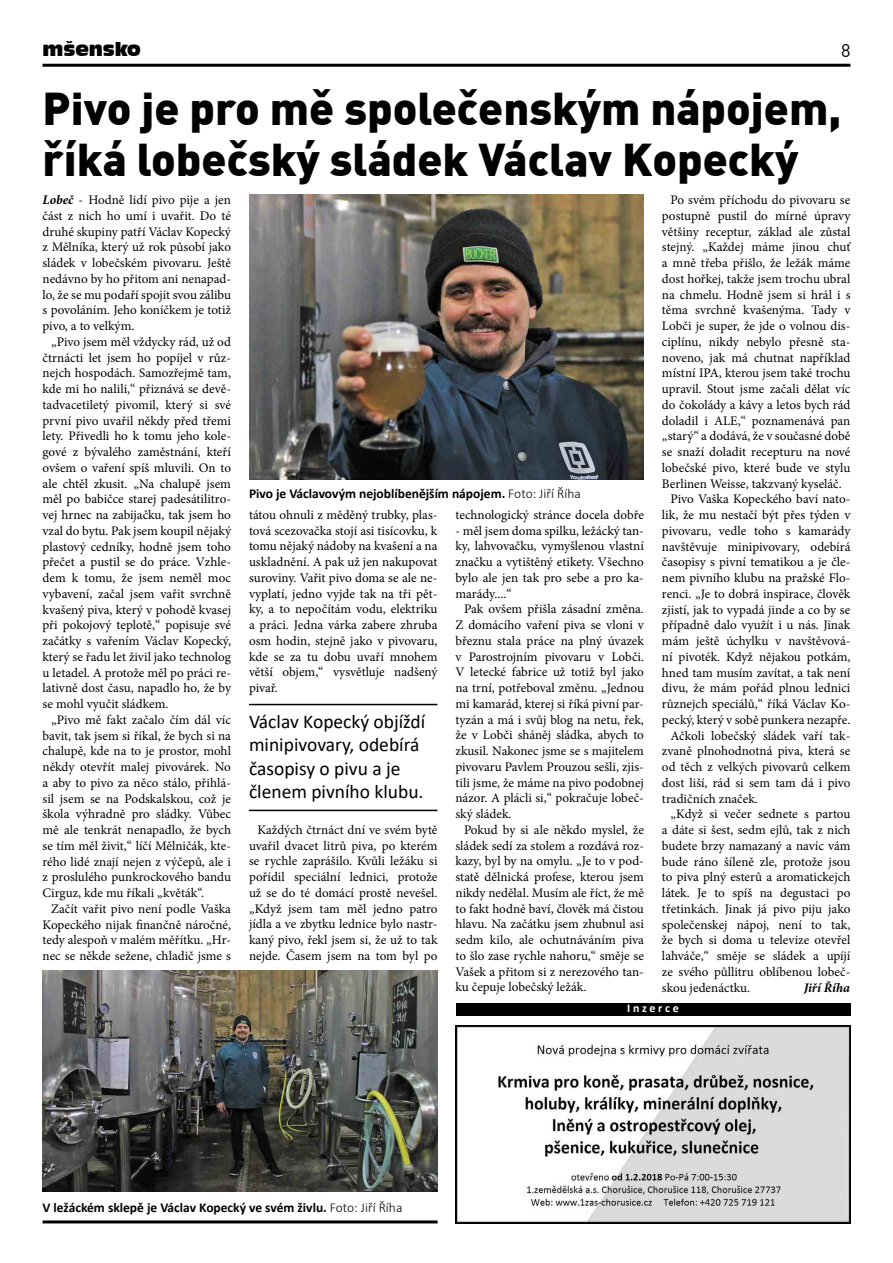
<style>
.page{position:relative;width:893px;height:1263px;background:#fff}
.page>*{position:absolute;margin:0;border:0;box-sizing:border-box;transform-origin:0 0}
.t1{font:900 45px/51px "Unient DINCE";color:#000}
.t2{font:19.5px/23.4px "Calibri";color:#000}
.t3{font:18px "Incised 901 BT Compact";color:#000}
.t4{font:18px "Unient DINCE";color:#000}
.t5{font:700 13.5px "Calibri";color:#000}
.t6{font:13.2px/15.8px "Minion Pro";color:#000;text-align:justify}
.t7{font:italic 700 13.2px "Minion Pro";letter-spacing:-.005em;color:#000}
.t8{font:700 12px "Calibri";color:#fff}
.s1{font-weight:700;font-style:italic}
.s2{font-weight:300}
</style>
<div class="page">
<hr style="left:43px;top:64px;width:807px;height:3px;background:#000">
<img style="left:249px;top:195px;width:395px;height:284px">
<hr style="left:43px;top:1220px;width:395px;height:3px;background:#000">
<img style="left:43px;top:970px;width:394px;height:222px">
<hr style="left:249px;top:704px;width:188px;height:1px;background:#000">
<hr style="left:249px;top:810px;width:188px;height:1px;background:#000">
<img style="left:455px;top:1026px;width:395px;height:197px">
<div style="left:456px;top:1003px;width:394px;height:12px;background:#000"></div>
<h3 class="t3" style="left:43px;top:39px;width:100px">mšensko</h3>
<h3 class="t4" style="left:841px;top:39px;width:11px">8</h3>
<h1 class="t1" style="left:43px;top:81px;width:800px">Pivo je pro mě společenským nápojem, říká lobečský sládek Václav Kopecký</h1>
<p class="t6" style="left:43px;top:192px;width:190px"><span class="s1">Lobeč</span> - Hodně lidí pivo pije a jen část z nich ho umí i uvařit. Do té druhé skupiny patří Václav Kopecký z Mělníka, který už rok působí jako sládek v lobečském pivovaru. Ještě nedávno by ho přitom ani nenapad&shy;lo, že se mu podaří spojit svou zálibu s povoláním. Jeho koníčkem je totiž pivo, a to velkým.</p>
<p class="t6" style="left:43px;top:334px;width:190px;text-indent:9px">„Pivo jsem měl vždycky rád, už od čtrnácti let jsem ho popíjel v růz&shy;nejch hospodách. Samozřejmě tam, kde mi ho nalili,“ přiznává se devě&shy;tadvacetiletý pivomil, který si své první pivo uvařil někdy před třemi lety. Přivedli ho k tomu jeho kole&shy;gové z bývalého zaměstnání, kteří ovšem o vaření spíš mluvili. On to ale chtěl zkusit. „Na chalupě jsem měl po babičce starej padesátilitro&shy;vej hrnec na zabijačku, tak jsem ho vzal do bytu. Pak jsem koupil nějaký plastový cedníky, hodně jsem toho přečet a pustil se do práce. Vzhle&shy;dem k tomu, že jsem neměl moc vybavení, začal jsem vařit svrchně kvašený piva, který v pohodě kvasej při pokojový teplotě,“ popisuje své začátky s vařením Václav Kopecký, který se řadu let živil jako technolog u letadel. A protože měl po práci re&shy;lativně dost času, napadlo ho, že by se mohl vyučit sládkem.</p>
<p class="t6" style="left:43px;top:712px;width:190px;text-indent:9px">„Pivo mě fakt začalo čím dál víc bavit, tak jsem si říkal, že bych si na chalupě, kde na to je prostor, mohl někdy otevřít malej pivovárek. No a aby to pivo za něco stálo, přihlá&shy;sil jsem se na Podskalskou, což je škola výhradně pro sládky. Vůbec mě ale tenkrát nenapadlo, že bych se tím měl živit,“ líčí Mělničák, kte&shy;rého lidé znají nejen z výčepů, ale i z proslulého punkrockového bandu Cirguz, kde mu říkali „květák“.</p>
<p class="t6" style="left:43px;top:901px;width:190px;text-indent:9px">Začít vařit pivo není podle Vaška Kopeckého nijak finančně náročné, tedy alespoň v malém měřítku. „Hr&shy;nec se někde sežene, chladič jsme s</p>
<p class="t5" style="left:249px;top:484px;width:333px">Pivo je Václavovým nejoblíbenějším nápojem. <span class="s2">Foto: Jiří Říha</span></p>
<p class="t6" style="left:249px;top:507px;width:190px">tátou ohnuli z měděný trubky, plas&shy;tová scezovačka stojí asi tisícovku, k tomu nějaký nádoby na kvašení a na uskladnění. A pak už jen nakupovat suroviny. Vařit pivo doma se ale ne&shy;vyplatí, jedno vyjde tak na tři pět&shy;ky, a to nepočítám vodu, elektriku a práci. Jedna várka zabere zhruba osm hodin, stejně jako v pivovaru, kde se za tu dobu uvaří mnohem větší objem,“ vysvětluje nadšený pivař.</p>
<p class="t6" style="left:455px;top:507px;width:190px">technologický stránce docela dobře</p>
<p class="t6" style="left:455px;top:522px;width:190px">- měl jsem doma spilku, ležácký tan&shy;ky, lahvovačku, vymyšlenou vlastní značku a vytištěný etikety. Všechno bylo ale jen tak pro sebe a pro ka&shy;marády....“</p>
<p class="t6" style="left:455px;top:601px;width:190px;text-indent:9px">Pak ovšem přišla zásadní změna.<br>Z domácího vaření piva se vloni v březnu stala práce na plný úvazek v Parostrojním pivovaru v Lobči.<br>V letecké fabrice už totiž byl jako na trní, potřeboval změnu. „Jednou mi kamarád, kterej si říká pivní par&shy;tyzán a má i svůj blog na netu, řek, že v Lobči sháněj sládka, abych to zkusil. Nakonec jsme se s majitelem pivovaru Pavlem Prouzou sešli, zjis&shy;tili jsme, že máme na pivo podobnej názor. A plácli si,“ pokračuje lobeč&shy;ský sládek.</p>
<p class="t6" style="left:455px;top:822px;width:190px;text-indent:9px">Pokud by si ale někdo myslel, že sládek sedí za stolem a rozdává roz&shy;kazy, byl by na omylu. „Je to v pod&shy;statě dělnická profese, kterou jsem nikdy nedělal. Musím ale říct, že mě to fakt hodně baví, člověk má čistou hlavu. Na začátku jsem zhubnul asi sedm kilo, ale ochutnáváním piva to šlo zase rychle nahoru,“ směje se Vašek a přitom si z nerezového tan&shy;ku čepuje lobečský ležák.</p>
<h2 class="t2" style="left:249px;top:709px;width:178px">Václav Kopecký objíždí minipivovary, odebírá časopisy o pivu a je členem pivního klubu.</h2>
<p class="t6" style="left:249px;top:822px;width:190px;text-indent:9px">Každých čtrnáct dní ve svém bytě uvařil dvacet litrů piva, po kterém se rychle zaprášilo. Kvůli ležáku si pořídil speciální lednici, protože už se do té domácí prostě nevešel. „Když jsem tam měl jedno patro jídla a ve zbytku lednice bylo nastr&shy;kaný pivo, řekl jsem si, že už to tak nejde. Časem jsem na tom byl po</p>
<p class="t6" style="left:670px;top:192px;width:181px">Po svém příchodu do pivovaru se</p>
<p class="t6" style="left:662px;top:208px;width:190px">postupně pustil do mírné úpravy</p>
<p class="t6" style="left:662px;top:224px;width:190px">většiny receptur, základ ale zůstal</p>
<p class="t6" style="left:662px;top:239px;width:190px">stejný. „Každej máme jinou chuť</p>
<p class="t6" style="left:662px;top:255px;width:190px">a mně třeba přišlo, že ležák máme</p>
<p class="t6" style="left:662px;top:271px;width:190px">dost hořkej, takže jsem trochu ubral</p>
<p class="t6" style="left:662px;top:287px;width:190px">na chmelu. Hodně jsem si hrál i s</p>
<p class="t6" style="left:662px;top:302px;width:190px">těma svrchně kvašenýma. Tady v</p>
<p class="t6" style="left:662px;top:318px;width:190px">Lobči je super, že jde o volnou dis-</p>
<p class="t6" style="left:662px;top:334px;width:190px">ciplínu, nikdy nebylo přesně sta-</p>
<p class="t6" style="left:662px;top:350px;width:190px">noveno, jak má chutnat například</p>
<p class="t6" style="left:662px;top:365px;width:190px">místní IPA, kterou jsem také trochu</p>
<p class="t6" style="left:662px;top:381px;width:190px">upravil. Stout jsme začali dělat víc</p>
<p class="t6" style="left:662px;top:397px;width:190px">do čokolády a kávy a letos bych rád</p>
<p class="t6" style="left:662px;top:413px;width:190px">doladil i ALE,“ poznamenává pan</p>
<p class="t6" style="left:662px;top:428px;width:190px">„starý“ a dodává, že v současné době</p>
<p class="t6" style="left:662px;top:444px;width:190px">se snaží doladit recepturu na nové</p>
<p class="t6" style="left:662px;top:460px;width:190px">lobečské pivo, které bude ve stylu</p>
<p class="t6" style="left:662px;top:476px;width:181px">Berlinen Weisse, takzvaný kyseláč.</p>
<p class="t6" style="left:670px;top:491px;width:181px">Pivo Vaška Kopeckého baví nato-</p>
<p class="t6" style="left:662px;top:507px;width:190px">lik, že mu nestačí být přes týden v</p>
<p class="t6" style="left:662px;top:523px;width:190px">pivovaru, vedle toho s kamarády</p>
<p class="t6" style="left:662px;top:539px;width:190px">navštěvuje minipivovary, odebírá</p>
<p class="t6" style="left:662px;top:554px;width:190px">časopisy s pivní tematikou a je čle-</p>
<p class="t6" style="left:662px;top:570px;width:190px">nem pivního klubu na pražské Flo-</p>
<p class="t6" style="left:662px;top:586px;width:190px">renci. „Je to dobrá inspirace, člověk</p>
<p class="t6" style="left:662px;top:602px;width:190px">zjistí, jak to vypadá jinde a co by se</p>
<p class="t6" style="left:662px;top:617px;width:190px">případně dalo využít i u nás. Jinak</p>
<p class="t6" style="left:662px;top:633px;width:190px">mám ještě úchylku v navštěvová-</p>
<p class="t6" style="left:662px;top:649px;width:190px">ní pivoték. Když nějakou potkám,</p>
<p class="t6" style="left:662px;top:665px;width:190px">hned tam musím zavítat, a tak není</p>
<p class="t6" style="left:662px;top:680px;width:190px">divu, že mám pořád plnou lednici</p>
<p class="t6" style="left:662px;top:696px;width:190px">různejch speciálů,“ říká Václav Ko-</p>
<p class="t6" style="left:662px;top:712px;width:190px">pecký, který v sobě punkera nezapře.</p>
<p class="t6" style="left:670px;top:728px;width:181px">Ačkoli lobečský sládek vaří tak-</p>
<p class="t6" style="left:662px;top:743px;width:190px">zvaně plnohodnotná piva, která se</p>
<p class="t6" style="left:662px;top:759px;width:190px">od těch z velkých pivovarů celkem</p>
<p class="t6" style="left:662px;top:775px;width:190px">dost liší, rád si sem tam dá i pivo</p>
<p class="t6" style="left:662px;top:791px;width:97px">tradičních značek.</p>
<p class="t6" style="left:670px;top:806px;width:181px">„Když si večer sednete s partou</p>
<p class="t6" style="left:662px;top:822px;width:190px">a dáte si šest, sedm ejlů, tak z nich</p>
<p class="t6" style="left:662px;top:838px;width:190px">budete brzy namazaný a navíc vám</p>
<p class="t6" style="left:662px;top:854px;width:190px">bude ráno šíleně zle, protože jsou</p>
<p class="t6" style="left:662px;top:869px;width:190px">to piva plný esterů a aromatickejch</p>
<p class="t6" style="left:662px;top:885px;width:190px">látek. Je to spíš na degustaci po</p>
<p class="t6" style="left:662px;top:901px;width:190px">třetinkách. Jinak já pivo piju jako</p>
<p class="t6" style="left:662px;top:917px;width:190px">společenskej nápoj, není to tak,</p>
<p class="t6" style="left:662px;top:932px;width:190px">že bych si doma u televize otevřel</p>
<p class="t6" style="left:662px;top:948px;width:190px">lahváče,“ směje se sládek a upíjí</p>
<p class="t6" style="left:662px;top:964px;width:190px">ze svého půllitru oblíbenou lobeč-</p>
<p class="t6" style="left:662px;top:980px;width:90px">skou jedenáctku.</p>
<p class="t7" style="left:804px;top:978px;width:48px">Jiří Říha</p>
<p class="t8" style="left:627px;top:1000px;width:53px">I n z e r c e</p>
<p class="t5" style="left:43px;top:1198px;width:361px">V ležáckém sklepě je Václav Kopecký ve svém živlu. <span class="s2">Foto: Jiří Říha</span></p>
</div>
